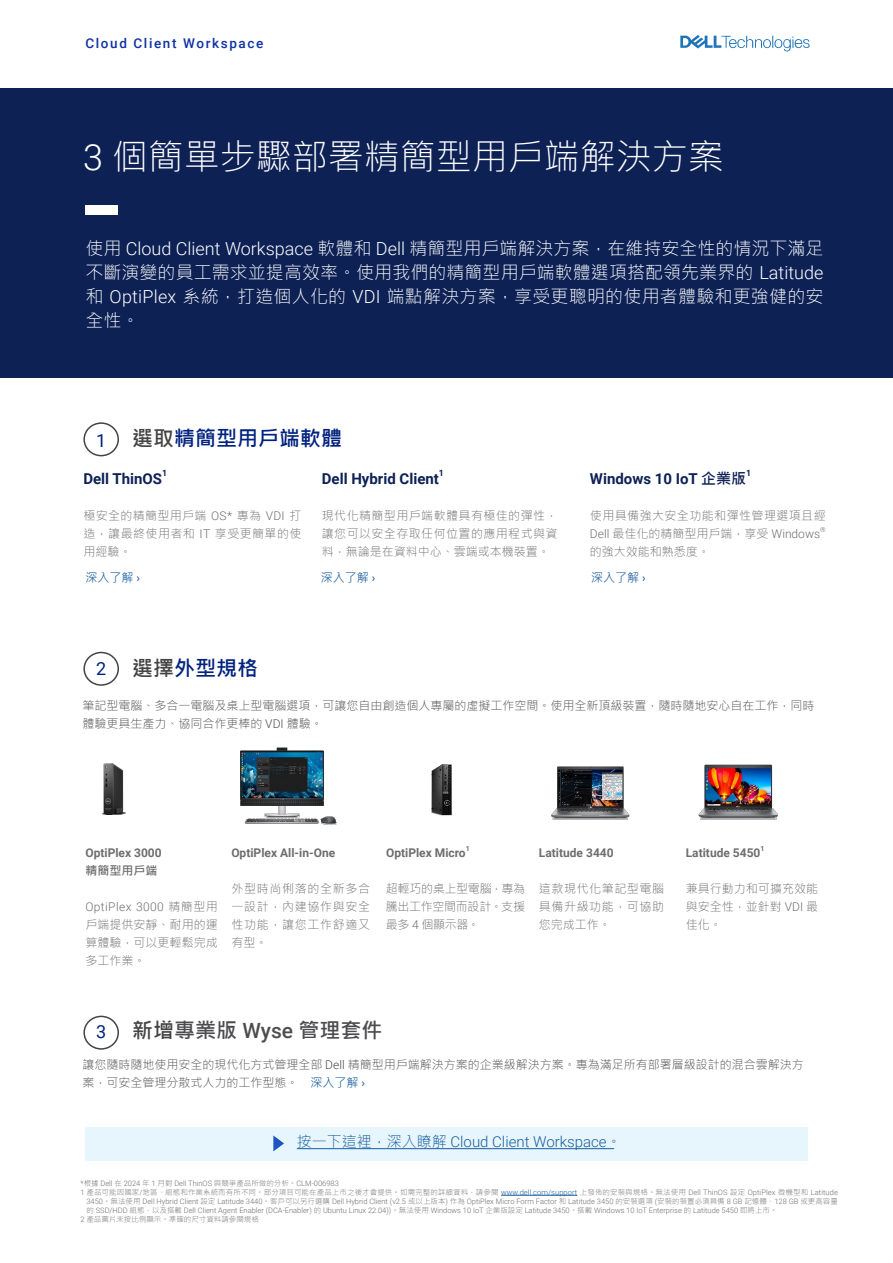
<style>
.page{position:relative;width:893px;height:1263px;background:#fff}
.page>*{position:absolute;margin:0;border:0;box-sizing:border-box;transform-origin:0 0}
.t1{font:300 36px "Microsoft Jheng Hei";color:#fff}
.t2{font:700 21px "Microsoft Jheng Hei";color:#00227f}
.t3{font:700 21px "Microsoft Jheng Hei";color:#4d4c4f}
.t4{font:300 18px/24px "Microsoft Jheng Hei";letter-spacing:.01em;color:#fff;text-align:justify}
.t5{font:18px "Roboto";color:#00227f}
.t6{font:700 15px "Roboto";color:#0d2155}
.t7{font:300 15px "Roboto";color:#175d9e}
.t8{font:500 13.5px "Roboto";letter-spacing:.12em;color:#0c32a4}
.t9{font:300 12px/18px "Microsoft Jheng Hei";letter-spacing:.03em;color:#6e6e6e;text-align:justify}
.t10{font:300 12px/18px "Microsoft Jheng Hei";color:#4b4c4d}
.t11{font:700 12px/18px "Roboto";color:#6e6e6e}
.t12{font:12px "Microsoft Jheng Hei";color:#175d9e}
.t13{font:300 12px "Microsoft Jheng Hei";color:#6e6e6e}
.t14{font:700 8.7px "Roboto";color:#0d2155}
.t15{font:300 7.5px/9px "Roboto";color:#6e6e6e;text-align:justify}
.t16{font:300 7.5px "Microsoft Jheng Hei";color:#6e6e6e}
.t17{font:700 7.05px "Roboto";color:#6e6e6e}
.t18{font:300 7.05px "Roboto";color:#6e6e6e}
.s1{font-family:"Roboto"}
.s2{color:#444}
.s3{font-family:"Microsoft Jheng Hei"}
.s4{font-family:"Roboto";font-weight:500}
.s5{color:#175d9e}
</style>
<div class="page">
<svg style="left:680px;top:35px;width:130px;height:16px"></svg>
<hr style="left:501px;top:1195px;width:76px;height:1px;background:#175d9e">
<div style="left:85px;top:1127px;width:723px;height:33px;background:#e7f6fd"></div>
<hr style="left:297px;top:1148px;width:317px;height:1px;background:#175d9e">
<svg style="left:273px;top:1135px;width:11px;height:16px"></svg>
<div style="left:0;top:89px;width:893px;height:289px;background:#0d2155"></div>
<div style="left:85px;top:205px;width:33px;height:10px;background:#fff"></div>
<div style="left:83px;top:1016px;width:36px;height:34px;border:2px solid #444;border-radius:50%"></div>
<div style="left:83px;top:652px;width:36px;height:34px;border:2px solid #444;border-radius:50%"></div>
<div style="left:83px;top:422px;width:36px;height:34px;border:2px solid #444;border-radius:50%"></div>
<img style="left:102px;top:764px;width:24px;height:50px">
<img style="left:431px;top:764px;width:21px;height:52px">
<img style="left:240px;top:747px;width:97px;height:78px">
<img style="left:551px;top:766px;width:79px;height:54px">
<img style="left:698px;top:764px;width:80px;height:56px">
<p class="t8" style="left:85px;top:33px;width:180px">Cloud Client Workspace</p>
<p class="t1" style="left:83px;top:133px;width:642px"><span class="s1">3</span> 個簡單步驟部署精簡型用戶端解決方案</p>
<p class="t4" style="left:85px;top:236px;width:740px">使用 <span class="s1">Cloud Client Workspace</span> 軟體和 <span class="s1">Dell</span> 精簡型用戶端解決方案，在維持安全性的情況下滿足不斷演變的員工需求並提高效率。使用我們的精簡型用戶端軟體選項搭配領先業界的 <span class="s1">Latitude</span>和 <span class="s1">OptiPlex</span> 系統，打造個人化的 <span class="s1">VDI</span> 端點解決方案，享受更聰明的使用者體驗和更強健的安全性。</p>
<p class="t2" style="left:132px;top:425px;width:211px"><span class="s2">選取</span>精簡型用戶端軟體</p>
<p class="t5" style="left:96px;top:428px;width:12px">1</p>
<p class="t6" style="left:83px;top:468px;width:80px">Dell ThinOS</p>
<p class="t14" style="left:162px;top:467px;width:7px">1</p>
<p class="t9" style="left:83px;top:506px;width:220px">極安全的精簡型用戶端 <span class="s1">OS*</span> 專為 <span class="s1">VDI</span> 打造，讓最終使用者和 <span class="s1">IT</span> 享受更簡單的使用經驗。</p>
<p class="t6" style="left:322px;top:468px;width:119px">Dell Hybrid Client</p>
<p class="t14" style="left:439px;top:467px;width:7px">1</p>
<p class="t9" style="left:322px;top:506px;width:237px">現代化精簡型用戶端軟體具有極佳的彈性，讓您可以安全存取任何位置的應用程式與資料，無論是在資料中心、雲端或本機裝置。</p>
<p class="t6" style="left:590px;top:468px;width:158px">Windows 10 IoT <span class="s3">企業版</span></p>
<p class="t14" style="left:746px;top:467px;width:7px">1</p>
<p class="t9" style="left:590px;top:506px;width:237px">使用具備強大安全功能和彈性管理選項且經<br><span class="s1">Dell</span> 最佳化的精簡型用戶端，享受 <span class="s1">Windows</span></p>
<p class="t18" style="left:820px;top:524px;width:7px">®</p>
<p class="t13" style="left:590px;top:544px;width:121px">的強大效能和熟悉度。</p>
<p class="t12" style="left:85px;top:570px;width:56px">深入了解 <span class="s1">›</span></p>
<p class="t12" style="left:321px;top:570px;width:56px">深入了解 <span class="s1">›</span></p>
<p class="t12" style="left:591px;top:570px;width:56px">深入了解 <span class="s1">›</span></p>
<p class="t5" style="left:96px;top:655px;width:12px">2</p>
<p class="t2" style="left:132px;top:655px;width:127px"><span class="s2">選擇</span>外型規格</p>
<p class="t10" style="left:82px;top:697px;width:734px">筆記型電腦、多合一電腦及桌上型電腦選項，可讓您自由創造個人專屬的虛擬工作空間。使用全新頂級裝置，隨時隨地安心自在工作，同時體驗更具生產力、協同合作更棒的 <span class="s1">VDI</span> 體驗。</p>
<p class="t11" style="left:85px;top:843px;width:78px">OptiPlex 3000<span class="s3">精簡型用戶端</span></p>
<p class="t9" style="left:85px;top:898px;width:134px"><span class="s1">OptiPlex 3000</span> 精簡型用戶端提供安靜、耐用的運算體驗，可以更輕鬆完成多工作業。</p>
<p class="t11" style="left:231px;top:843px;width:105px">OptiPlex All-in-One</p>
<p class="t9" style="left:231px;top:880px;width:140px">外型時尚俐落的全新多合一設計，內建協作與安全性功能，讓您工作舒適又有型。</p>
<p class="t11" style="left:386px;top:843px;width:81px">OptiPlex Micro</p>
<p class="t17" style="left:466px;top:844px;width:6px">1</p>
<p class="t9" style="left:386px;top:880px;width:141px">超輕巧的桌上型電腦，專為騰出工作空間而設計。支援最多 <span class="s1">4</span> 個顯示器。</p>
<p class="t11" style="left:539px;top:843px;width:76px">Latitude 3440</p>
<p class="t9" style="left:539px;top:880px;width:127px">這款現代化筆記型電腦具備升級功能，可協助您完成工作。</p>
<p class="t5" style="left:96px;top:1019px;width:12px">3</p>
<p class="t3" style="left:132px;top:1017px;width:252px"><span class="s2">新增</span>專業版 <span class="s4">Wyse</span> 管理套件</p>
<p class="t11" style="left:686px;top:843px;width:76px">Latitude 5450</p>
<p class="t17" style="left:760px;top:844px;width:6px">1</p>
<p class="t9" style="left:686px;top:880px;width:134px">兼具行動力和可擴充效能與安全性，並針對 <span class="s1">VDI</span> 最佳化。</p>
<p class="t10" style="left:82px;top:1056px;width:723px">讓您隨時隨地使用安全的現代化方式管理全部 <span class="s1">Dell</span> 精簡型用戶端解決方案的企業級解決方案。專為滿足所有部署層級設計的混合雲解決方案，可安全管理分散式人力的工作型態。</p>
<p class="t12" style="left:310px;top:1075px;width:56px">深入了解 <span class="s1">›</span></p>
<p class="t7" style="left:297px;top:1131px;width:326px"><span class="s3">按一下這裡，深入瞭解</span> Cloud Client Workspace<span class="s3">。</span></p>
<p class="t15" style="left:80px;top:1178px;width:260px">*<span class="s3">根據</span> Dell <span class="s3">在</span> 2024 <span class="s3">年</span> 1 <span class="s3">月對</span> Dell ThinOS <span class="s3">與競爭產品所做的分析。</span>CLM-006983</p>
<p class="t15" style="left:86px;top:1187px;width:753px;text-indent:-6px">1 <span class="s3">產品可能因國家</span>/<span class="s3">地區、組態和作業系統而有所不同。部分項目可能在產品上市之後才會提供。如需完整的詳細資料，請參閱</span> <span class="s5">www.dell.com/support</span> <span class="s3">上發佈的安裝與規格。無法使用</span> Dell ThinOS <span class="s3">設定</span> OptiPlex <span class="s3">微機型和</span> Latitude 3450<span class="s3">。無法使用</span> Dell Hybrid Client <span class="s3">設定</span> Latitude 3440<span class="s3">。客戶可以另行選購</span> Dell Hybrid Client (v2.5 <span class="s3">或以上版本</span>) <span class="s3">作為</span> OptiPlex Micro Form Factor <span class="s3">和</span> Latitude 3450 <span class="s3">的安裝選項</span> (<span class="s3">安裝的裝置必須具備</span> 8 GB <span class="s3">記憶體、</span>128 GB <span class="s3">或更高容量的</span> SSD/HDD <span class="s3">組態，以及搭載</span> Dell Client Agent Enabler (DCA-Enabler) <span class="s3">的</span> Ubuntu Linux 22.04))<span class="s3">。無法使用</span> Windows 10 IoT <span class="s3">企業版設定</span> Latitude 3450<span class="s3">。搭載</span> Windows 10 IoT Enterprise <span class="s3">的</span> Latitude 5450 <span class="s3">即將上市。</span></p>
<p class="t16" style="left:80px;top:1214px;width:180px"><span class="s1">2</span> 產品圖片未按比例顯示。準確的尺寸資料請參閱規格</p>
</div>
